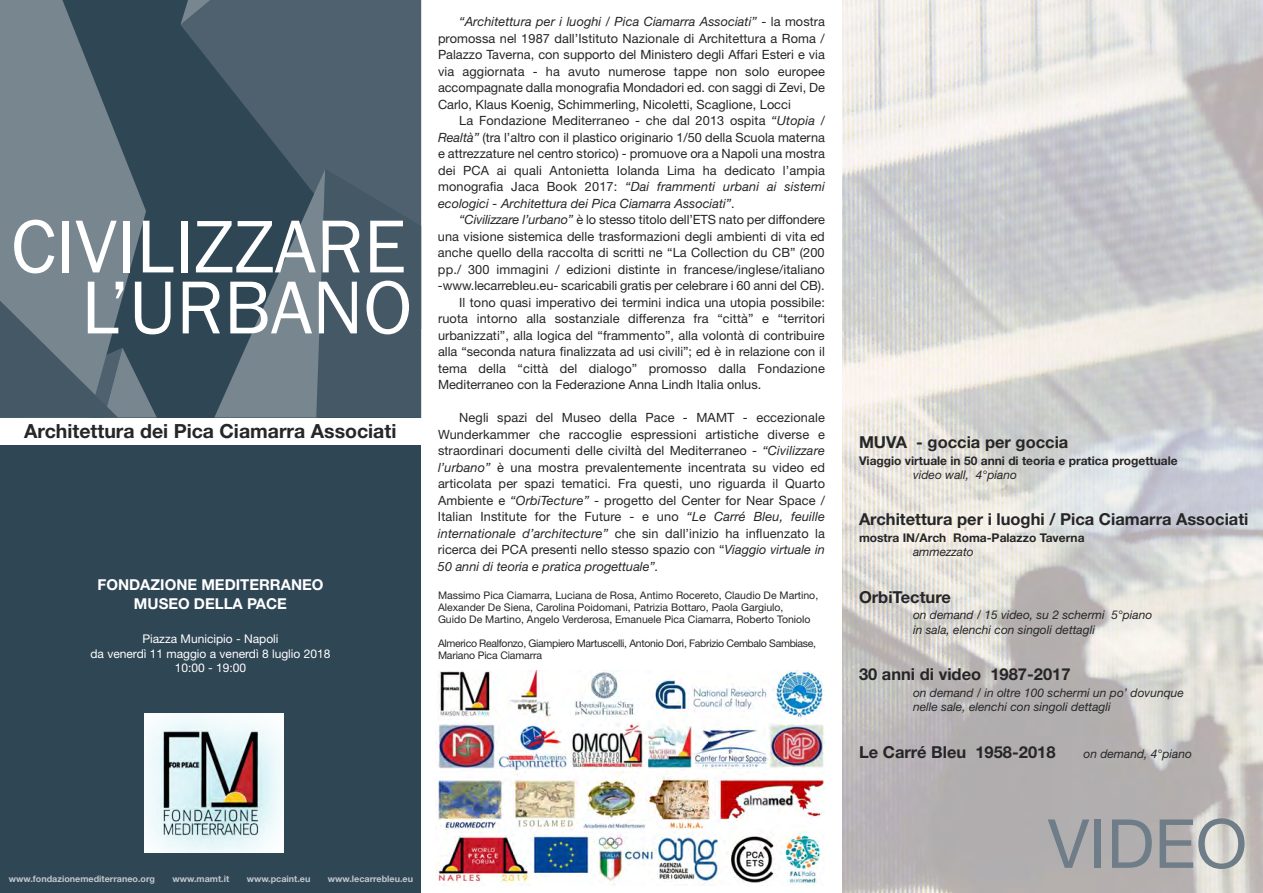
<style>
.page{position:relative;width:1263px;height:893px;background:#fff}
.page>*{position:absolute;margin:0;border:0;box-sizing:border-box;transform-origin:0 0}
.t1{font:77.55px "Franklin Gothic";color:#fff}
.t2{font:67.65px "Helvetica Neue LT Std";color:#6e7d88}
.t3{font:700 19.5px "Helvetica Neue LT Std";color:#272627}
.t4{font:700 16.5px "Helvetica Neue LT Std";color:#272627}
.t5{font:700 15px/19.5px "Helvetica Neue LT Std";color:#fff;text-align:center}
.t6{font:12.75px/16.5px "Helvetica Neue LT Std";color:#272627;text-align:justify}
.t7{font:italic 12px/14.4px "Helvetica Neue LT Std";color:#272627}
.t8{font:700 12px "Helvetica Neue LT Std";color:#272627}
.t9{font:12px/14.4px "Helvetica Neue LT Std";color:#fff;text-align:center}
.t10{font:10.5px/12px "Helvetica Neue LT Std";color:#272627}
.t11{font:10.5px/12px "Helvetica Neue LT Std";letter-spacing:-.03em;color:#272627}
.t12{font:700 9px "Helvetica Neue LT Std";color:#c1c7cc}
.s1{font-style:italic}
</style>
<div class="page">
<img style="left:842px;top:0;width:421px;height:893px">
<div style="left:0;top:0;width:421px;height:418px;background:#2f4655"></div>
<svg style="left:180px;top:0;width:241px;height:169px;fill:#4f616e"></svg>
<svg style="left:0;top:0;width:146px;height:280px;fill:#788690"></svg>
<svg style="left:214px;top:169px;width:207px;height:249px"></svg>
<svg style="left:181px;top:0;width:55px;height:25px"></svg>
<svg style="left:0;top:280px;width:157px;height:138px"></svg>
<div style="left:0;top:445px;width:421px;height:448px;background:#2f4655"></div>
<img style="left:145px;top:713px;width:139px;height:139px">
<img style="left:435px;top:670px;width:389px;height:215px">
<h1 class="t1" style="left:11px;top:200px;width:397px">CIVILIZZARE</h1>
<h1 class="t1" style="left:81px;top:261px;width:332px">L’URBANO</h1>
<h3 class="t3" style="left:24px;top:424px;width:374px">Architettura dei Pica Ciamarra Associati</h3>
<p class="t5" style="left:97px;top:576px;width:228px">FONDAZIONE MEDITERRANEO<br>MUSEO DELLA PACE</p>
<p class="t9" style="left:90px;top:633px;width:242px">Piazza Municipio - Napoli<br>da venerdì 11 maggio a venerdì 8 luglio 2018<br>10:00 - 19:00</p>
<p class="t6" style="left:438px;top:15px;width:389px;text-indent:21px"><span class="s1">“Architettura per i luoghi / Pica Ciamarra Associati”</span> - la mostra promossa nel 1987 dall’Istituto Nazionale di Architettura a Roma / Palazzo Taverna, con supporto del Ministero degli Affari Esteri e via via aggiornata - ha avuto numerose tappe non solo europee accompagnate dalla monografia Mondadori ed. con saggi di Zevi, De Carlo, Klaus Koenig, Schimmerling, Nicoletti, Scaglione, Locci</p>
<p class="t6" style="left:438px;top:114px;width:388px;text-indent:21px">La Fondazione Mediterraneo - che dal 2013 ospita <span class="s1">“Utopia / Realtà”</span> (tra l’altro con il plastico originario 1/50 della Scuola materna e attrezzature nel centro storico) - promuove ora a Napoli una mostra dei PCA ai quali Antonietta Iolanda Lima ha dedicato l’ampia monografia Jaca Book 2017: <span class="s1">“Dai frammenti urbani ai sistemi ecologici - Architettura dei Pica Ciamarra Associati”</span>.</p>
<p class="t6" style="left:459px;top:213px;width:367px"><span class="s1">“Civilizzare l’urbano”</span> è lo stesso titolo dell’ETS nato per diffondere</p>
<p class="t6" style="left:438px;top:229px;width:388px">una visione sistemica delle trasformazioni degli ambienti di vita ed</p>
<p class="t6" style="left:438px;top:246px;width:388px">anche quello della raccolta di scritti ne “La Collection du CB” (200</p>
<p class="t6" style="left:438px;top:262px;width:388px">pp./ 300 immagini / edizioni distinte in francese/inglese/italiano</p>
<p class="t6" style="left:438px;top:279px;width:388px">-www.lecarrebleu.eu- scaricabili gratis per celebrare i 60 anni del CB).</p>
<p class="t6" style="left:459px;top:295px;width:367px">Il tono quasi imperativo dei termini indica una utopia possibile:</p>
<p class="t6" style="left:438px;top:312px;width:388px">ruota intorno alla sostanziale differenza fra “città” e “territori</p>
<p class="t6" style="left:438px;top:328px;width:388px">urbanizzati”, alla logica del “frammento”, alla volontà di contribuire</p>
<p class="t6" style="left:438px;top:345px;width:388px">alla “seconda natura finalizzata ad usi civili”; ed è in relazione con il</p>
<p class="t6" style="left:438px;top:361px;width:388px">tema della “città del dialogo” promosso dalla Fondazione</p>
<p class="t6" style="left:438px;top:378px;width:325px">Mediterraneo con la Federazione Anna Lindh Italia onlus.</p>
<p class="t6" style="left:438px;top:411px;width:388px;text-indent:21px">Negli spazi del Museo della Pace - MAMT - eccezionale Wunderkammer che raccoglie espressioni artistiche diverse e straordinari documenti delle civiltà del Mediterraneo - <span class="s1">“Civilizzare l’urbano”</span> è una mostra prevalentemente incentrata su video ed articolata per spazi tematici. Fra questi, uno riguarda il Quarto Ambiente e <span class="s1">“OrbiTecture”</span> - progetto del Center for Near Space / Italian Institute for the Future - e uno <span class="s1">“Le Carré Bleu, feuille internationale d’architecture”</span> che sin dall’inizio ha influenzato la ricerca dei PCA presenti nello stesso spazio con “<span class="s1">Viaggio virtuale in 50 anni di teoria e pratica progettuale”.</span></p>
<p class="t10" style="left:438px;top:590px;width:382px">Massimo Pica Ciamarra, Luciana de Rosa, Antimo Rocereto, Claudio De Martino,<br>Alexander De Siena, Carolina Poidomani, Patrizia Bottaro, Paola Gargiulo,<br>Guido De Martino, Angelo Verderosa, Emanuele Pica Ciamarra, Roberto Toniolo</p>
<p class="t11" style="left:438px;top:638px;width:380px">Almerico Realfonzo, Giampiero Martuscelli, Antonio Dori, Fabrizio Cembalo Sambiase,<br>Mariano Pica Ciamarra</p>
<p class="t12" style="left:9px;top:876px;width:148px">www.fondazionemediterraneo.org</p>
<p class="t12" style="left:173px;top:876px;width:58px">www.mamt.it</p>
<p class="t12" style="left:247px;top:876px;width:65px">www.pcaint.eu</p>
<p class="t12" style="left:328px;top:876px;width:87px">www.lecarrebleu.eu</p>
<p class="t4" style="left:859px;top:436px;width:211px">MUVA - goccia per goccia</p>
<p class="t8" style="left:859px;top:456px;width:320px">Viaggio virtuale in 50 anni di teoria e pratica progettuale</p>
<p class="t7" style="left:913px;top:469px;width:105px">video wall, 4°piano</p>
<p class="t4" style="left:859px;top:514px;width:391px">Architettura per i luoghi / Pica Ciamarra Associati</p>
<p class="t8" style="left:859px;top:533px;width:227px">mostra IN/Arch Roma-Palazzo Taverna</p>
<p class="t7" style="left:913px;top:546px;width:62px">ammezzato</p>
<p class="t4" style="left:859px;top:591px;width:93px">OrbiTecture</p>
<p class="t7" style="left:913px;top:609px;width:241px">on demand / 15 video, su 2 schermi 5°piano in sala, elenchi con singoli dettagli</p>
<p class="t4" style="left:859px;top:668px;width:213px">30 anni di video 1987-2017</p>
<p class="t7" style="left:913px;top:686px;width:272px">on demand / in oltre 100 schermi un po’ dovunque nelle sale, elenchi con singoli dettagli</p>
<p class="t4" style="left:859px;top:746px;width:198px">Le Carré Bleu 1958-2018</p>
<p class="t7" style="left:1083px;top:747px;width:110px">on demand, 4°piano</p>
<h2 class="t2" style="left:1048px;top:819px;width:201px">VIDEO</h2>
</div>
